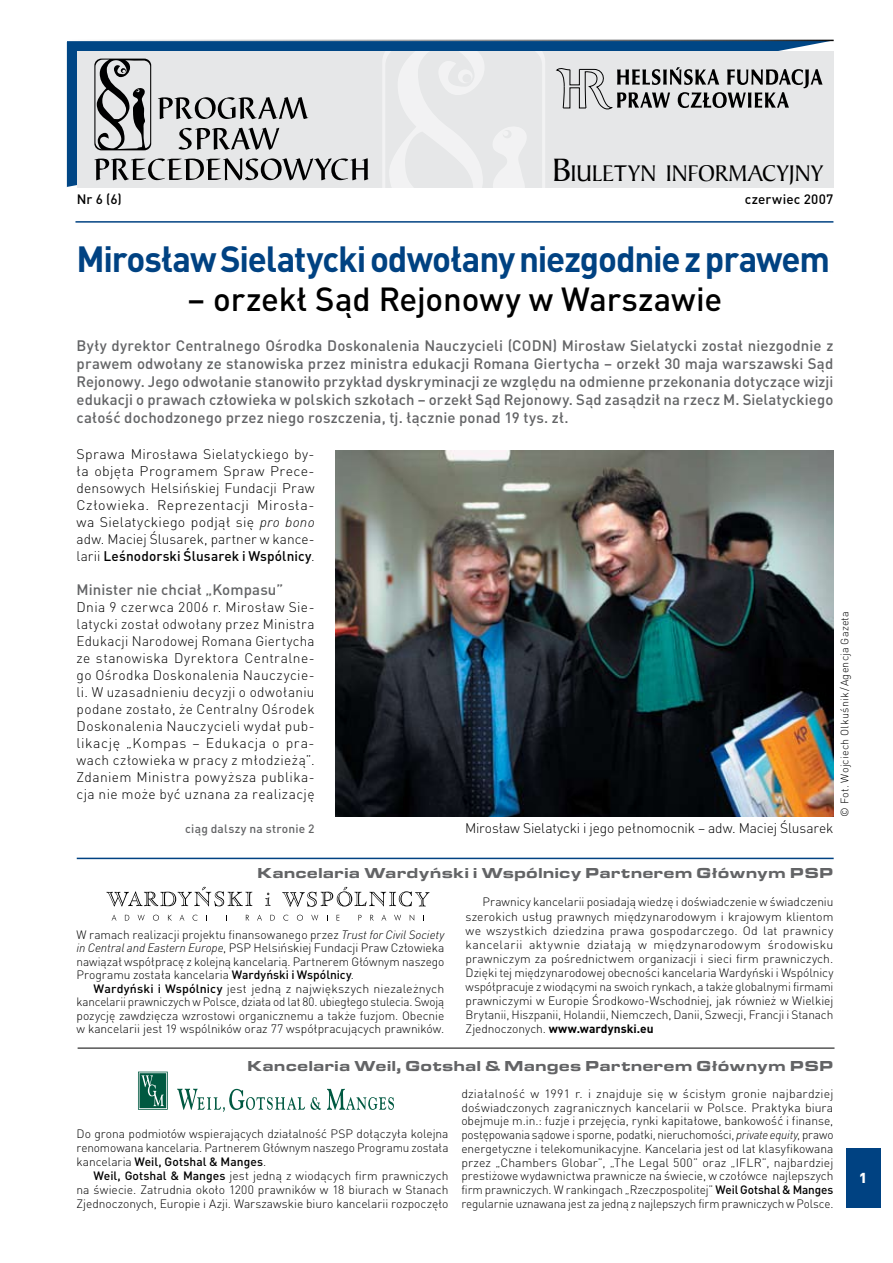
<style>
.page{position:relative;width:893px;height:1263px;background:#fff}
.page>*{position:absolute;margin:0;border:0;box-sizing:border-box;transform-origin:0 0}
.t1{font:700 36px "DIN Festival";letter-spacing:-.035em;color:#004282}
.t2{font:500 33px "DIN Festival";letter-spacing:-.005em;color:#000}
.t3{font:24.3px "Baker Signet EU";letter-spacing:-.01em;color:#000}
.t4{font:500 15px/18px "DIN Festival";letter-spacing:.01em;color:#636466;text-align:justify}
.t5{font:900 expanded 15px "Eurostile TCE";letter-spacing:.005em;color:#636466}
.t6{font:300 13.8px/17px "DIN Festival";letter-spacing:.015em;color:#000;text-align:justify}
.t7{font:300 13.8px "DIN Festival";letter-spacing:-.01em;color:#000}
.t8{font:500 13.5px "DIN Festival";letter-spacing:.02em;color:#000}
.t9{font:300 12px/14.1px "DIN Festival";letter-spacing:-.005em;color:#000;text-align:justify}
.t10{font:500 12px "DIN Festival";letter-spacing:.02em;color:#636466}
.t11{font:300 10.8px "DIN Festival";letter-spacing:.02em;color:#000}
.s1{font-size:34.8px}
.s2{font-style:italic}
.s3{font-weight:500}
.s4{font-weight:700}
</style>
<div class="page">
<svg style="left:66px;top:39px;width:768px;height:149px"></svg>
<div style="left:77px;top:51px;width:757px;height:136px;background:#e6e7e8"></div>
<svg style="left:383px;top:51px;width:162px;height:136px"></svg>
<hr style="left:75px;top:221px;width:758px;height:2px;background:#004282">
<svg style="left:556px;top:67px;width:266px;height:43px"></svg>
<hr style="left:77px;top:858px;width:757px;height:1px;background:#004282">
<svg style="left:265px;top:893px;width:6px;height:13px"></svg>
<svg style="left:282px;top:887px;width:147px;height:20px"></svg>
<svg style="left:106px;top:887px;width:146px;height:19px"></svg>
<svg style="left:112px;top:914px;width:4px;height:6px"></svg>
<svg style="left:125px;top:915px;width:4px;height:5px"></svg>
<svg style="left:138px;top:914px;width:7px;height:7px"></svg>
<svg style="left:153px;top:915px;width:6px;height:6px"></svg>
<svg style="left:168px;top:915px;width:4px;height:5px"></svg>
<svg style="left:179px;top:915px;width:5px;height:5px"></svg>
<svg style="left:193px;top:915px;width:4px;height:6px"></svg>
<svg style="left:246px;top:915px;width:3px;height:5px"></svg>
<svg style="left:257px;top:914px;width:5px;height:6px"></svg>
<svg style="left:270px;top:915px;width:5px;height:5px"></svg>
<svg style="left:283px;top:915px;width:5px;height:6px"></svg>
<svg style="left:297px;top:915px;width:6px;height:6px"></svg>
<svg style="left:311px;top:914px;width:7px;height:7px"></svg>
<svg style="left:370px;top:915px;width:4px;height:5px"></svg>
<svg style="left:381px;top:914px;width:5px;height:6px"></svg>
<svg style="left:394px;top:914px;width:7px;height:7px"></svg>
<svg style="left:410px;top:915px;width:4px;height:6px"></svg>
<img style="left:336px;top:451px;width:497px;height:365px">
<svg style="left:94px;top:59px;width:57px;height:91px"></svg>
<svg style="left:158px;top:97px;width:150px;height:22px"></svg>
<svg style="left:94px;top:158px;width:274px;height:22px"></svg>
<svg style="left:179px;top:128px;width:100px;height:22px"></svg>
<svg style="left:177px;top:1089px;width:128px;height:23px"></svg>
<svg style="left:311px;top:1097px;width:10px;height:13px"></svg>
<svg style="left:327px;top:1089px;width:67px;height:21px"></svg>
<svg style="left:138px;top:1071px;width:30px;height:39px"></svg>
<hr style="left:78px;top:1048px;width:756px;height:1px;background:#000">
<div style="left:846px;top:1148px;width:34px;height:60px;background:#004282"></div>
<h3 class="t3" style="left:552px;top:158px;width:272px"><span class="s1">B</span>IULETYN INFORMACYJNY</h3>
<p class="t8" style="left:77px;top:191px;width:46px">Nr 6 (6)</p>
<p class="t8" style="left:745px;top:191px;width:90px">czerwiec 2007</p>
<h1 class="t1" style="left:77px;top:236px;width:755px">Mirosław Sielatycki odwołany niezgodnie z prawem</h1>
<h2 class="t2" style="left:188px;top:278px;width:536px">– orzekł Sąd Rejonowy w Warszawie</h2>
<p class="t4" style="left:77px;top:336px;width:758px">Były dyrektor Centralnego Ośrodka Doskonalenia Nauczycieli (CODN) Mirosław Sielatycki został niezgodnie z prawem odwołany ze stanowiska przez ministra edukacji Romana Giertycha – orzekł 30 maja warszawski Sąd Rejonowy. Jego odwołanie stanowiło przykład dyskryminacji ze względu na odmienne przekonania dotyczące wizji edukacji o prawach człowieka w polskich szkołach – orzekł Sąd Rejonowy. Sąd zasądził na rzecz M. Sielatyckiego całość dochodzonego przez niego roszczenia, tj. łącznie ponad 19 tys. zł.</p>
<p class="t6" style="left:77px;top:446px;width:240px">Sprawa Mirosława Sielatyckiego by&shy;ła objęta Programem Spraw Prece&shy;densowych Helsińskiej Fundacji Praw Człowieka. Reprezentacji Mirosła&shy;wa Sielatyckiego podjął się <span class="s2">pro bono </span>adw. Maciej Ślusarek, partner w kance&shy;larii <span class="s3">Leśnodorski Ślusarek i Wspólnicy</span>.</p>
<p class="t4" style="left:77px;top:580px;width:208px">Minister nie chciał „Kompasu”</p>
<p class="t6" style="left:77px;top:599px;width:240px">Dnia 9 czerwca 2006 r. Mirosław Sie&shy;latycki został odwołany przez Ministra Edukacji Narodowej Romana Giertycha ze stanowiska Dyrektora Centralne&shy;go Ośrodka Doskonalenia Nauczycie&shy;li. W uzasadnieniu decyzji o odwołaniu podane zostało, że Centralny Ośrodek Doskonalenia Nauczycieli wydał pub&shy;likację „Kompas – Edukacja o pra&shy;wach człowieka w pracy z młodzieżą”.<br>Zdaniem Ministra powyższa publika&shy;cja nie może być uznana za realizację</p>
<p class="t10" style="left:185px;top:821px;width:131px">ciąg dalszy na stronie 2</p>
<p class="t11" style="left:838px;top:817px;width:207px;rotate:-90deg">© Fot. Wojciech Olkuśnik/Agencja Gazeta</p>
<p class="t7" style="left:465px;top:820px;width:370px">Mirosław Sielatycki i jego pełnomocnik – adw. Maciej Ślusarek</p>
<p class="t5" style="left:257px;top:864px;width:578px">Kancelaria Wardyński i Wspólnicy Partnerem Głównym PSP</p>
<p class="t9" style="left:466px;top:895px;width:369px;text-indent:17px">Prawnicy kancelarii posiadają wiedzę i doświadczenie w świadczeniu szerokich usług prawnych międzynarodowym i krajowym klientom we wszystkich dziedzina prawa gospodarczego. Od lat prawnicy kancelarii aktywnie działają w międzynarodowym środowisku prawniczym za pośrednictwem organizacji i sieci firm prawniczych.<br>Dzięki tej międzynarodowej obecności kancelaria Wardyński i Wspólnicy współpracuje z wiodącymi na swoich rynkach, a także globalnymi firmami prawniczymi w Europie Środkowo-Wschodniej, jak również w Wielkiej Brytanii, Hiszpanii, Holandii, Niemczech, Danii, Szwecji, Francji i Stanach Zjednoczonych. <span class="s4">www.wardynski.eu</span></p>
<p class="t5" style="left:247px;top:1057px;width:588px">Kancelaria Weil, Gotshal &amp; Manges Partnerem Głównym PSP</p>
<p class="t9" style="left:77px;top:927px;width:369px;line-height:13.5px">W ramach realizacji projektu finansowanego przez <span class="s2">Trust for Civil Society in Central and Eastern Europe</span>, PSP Helsińskiej Fundacji Praw Człowieka nawiązał współpracę z kolejną kancelarią. Partnerem Głównym naszego Programu została kancelaria <span class="s3">Wardyński i Wspólnicy</span>.</p>
<p class="t9" style="left:77px;top:981px;width:369px;line-height:13.5px;text-indent:17px"><span class="s3">Wardyński i Wspólnicy</span> jest jedną z największych niezależnych kancelarii prawniczych w Polsce, działa od lat 80. ubiegłego stulecia. Swoją pozycję zawdzięcza wzrostowi organicznemu a także fuzjom. Obecnie w kancelarii jest 19 wspólników oraz 77 współpracujących prawników.</p>
<p class="t9" style="left:77px;top:1126px;width:374px">Do grona podmiotów wspierających działalność PSP dołączyła kolejna renomowana kancelaria. Partnerem Głównym naszego Programu została kancelaria <span class="s3">Weil, Gotshal &amp; Manges</span>.</p>
<p class="t9" style="left:77px;top:1168px;width:374px;text-indent:17px"><span class="s3">Weil, Gotshal &amp; Manges</span> jest jedną z wiodących firm prawniczych na świecie. Zatrudnia około 1200 prawników w 18 biurach w Stanach Zjednoczonych, Europie i Azji. Warszawskie biuro kancelarii rozpoczęło</p>
<p class="t9" style="left:461px;top:1086px;width:374px">działalność w 1991 r. i znajduje się w ścisłym gronie najbardziej doświadczonych zagranicznych kancelarii w Polsce. Praktyka biura obejmuje m.in.: fuzje i przejęcia, rynki kapitałowe, bankowość i finanse, postępowania sądowe i sporne, podatki, nieruchomości, <span class="s2">private equity</span>, prawo energetyczne i telekomunikacyjne. Kancelaria jest od lat klasyfikowana przez „Chambers Globar”, „The Legal 500” oraz „IFLR”, najbardziej prestiżowe wydawnictwa prawnicze na świecie, w czołówce najlepszych firm prawniczych. W rankingach „Rzeczpospolitej” <span class="s3">Weil Gotshal &amp; Manges </span>regularnie uznawana jest za jedną z najlepszych firm prawniczych w Polsce.</p>
</div>
